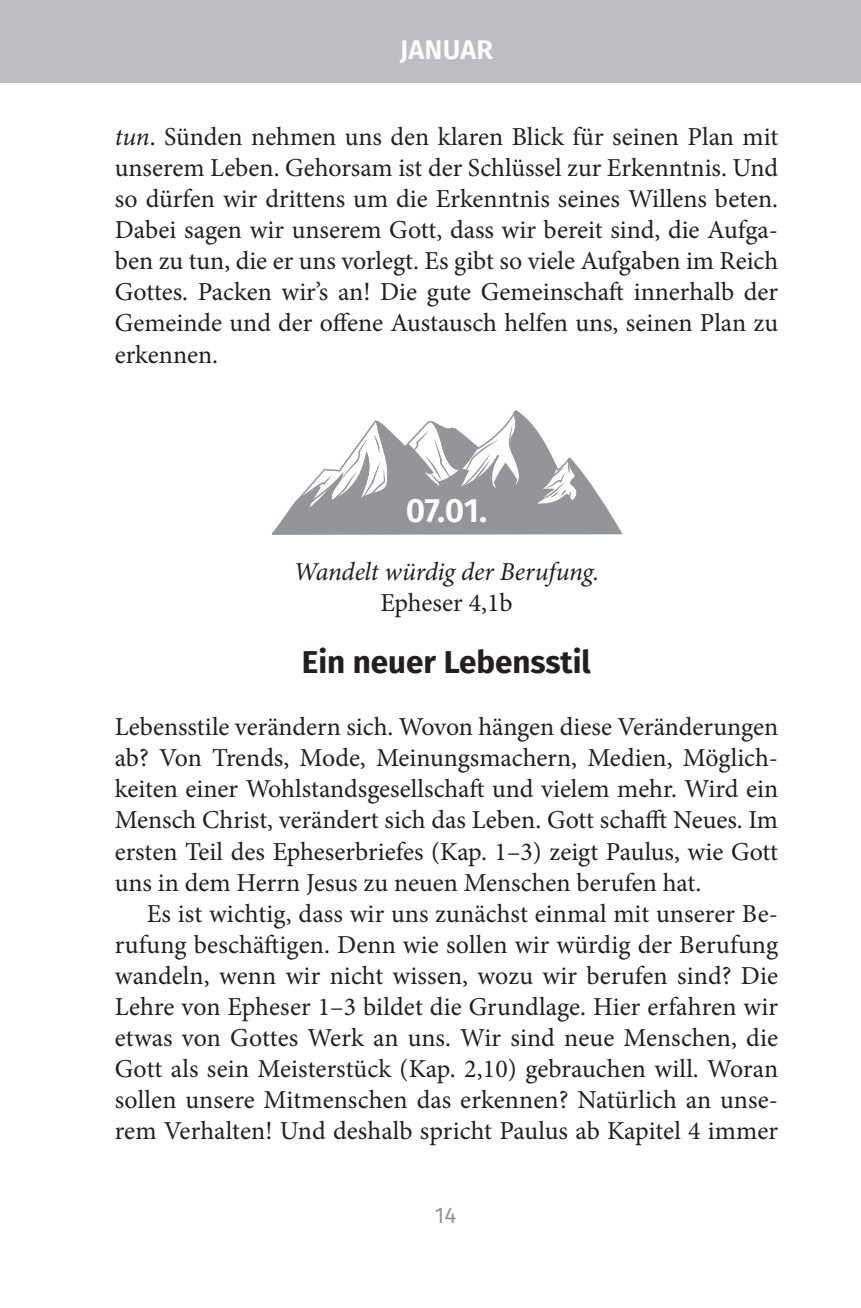
<style>
.page{position:relative;width:861px;height:1308px;background:#fff}
.page>*{position:absolute;margin:0;border:0;box-sizing:border-box;transform-origin:0 0}
.t1{font:600 33.75px "Fira Sans";color:#fff}
.t2{font:700 31.5px "Fira Sans";color:#231f20}
.t3{font:600 27px "Fira Sans";letter-spacing:.01em;color:#fff}
.t4{font:25.88px/31.1px "Minion Pro";letter-spacing:-.005em;color:#231f20;text-align:justify}
.t5{font:italic 25.88px "Minion Pro";letter-spacing:-.01em;color:#231f20}
.t6{font:22.5px "Fira Sans";color:#939598}
.s1{font-style:italic}
</style>
<div class="page">
<div style="left:0;top:0;width:860px;height:83px;background:#bdbec1"></div>
<svg style="left:271px;top:532px;width:351px;height:3px"></svg>
<svg style="left:272px;top:410px;width:349px;height:124px"></svg>
<p class="t3" style="left:400px;top:27px;width:95px">JANUAR</p>
<p class="t4" style="left:115px;top:121px;width:665px"><span class="s1">tun</span>. Sünden nehmen uns den klaren Blick für seinen Plan mit unserem Leben. Gehorsam ist der Schlüssel zur Erkenntnis. Und so dürfen wir drittens um die Erkenntnis seines Willens beten.<br>Dabei sagen wir unserem Gott, dass wir bereit sind, die Aufga&shy;ben zu tun, die er uns vorlegt. Es gibt so viele Aufgaben im Reich Gottes. Packen wir’s an! Die gute Gemeinschaft innerhalb der Gemeinde und der offene Austausch helfen uns, seinen Plan zu erkennen.</p>
<h1 class="t1" style="left:406px;top:483px;width:83px">07.01.</h1>
<p class="t5" style="left:294px;top:554px;width:307px">Wandelt würdig der Berufung.</p>
<p class="t4" style="left:380px;top:587px;width:134px">Epheser 4,1b</p>
<p class="t2" style="left:302px;top:635px;width:291px">Ein neuer Lebensstil</p>
<p class="t4" style="left:115px;top:711px;width:665px">Lebensstile verändern sich. Wovon hängen diese Veränderungen ab? Von Trends, Mode, Meinungsmachern, Medien, Möglich&shy;keiten einer Wohlstandsgesellschaft und vielem mehr. Wird ein Mensch Christ, verändert sich das Leben. Gott schafft Neues. Im ersten Teil des Epheserbriefes (Kap. 1–3) zeigt Paulus, wie Gott uns in dem Herrn Jesus zu neuen Menschen berufen hat.</p>
<p class="t4" style="left:115px;top:898px;width:665px;text-indent:32px">Es ist wichtig, dass wir uns zunächst einmal mit unserer Be&shy;rufung beschäftigen. Denn wie sollen wir würdig der Berufung wandeln, wenn wir nicht wissen, wozu wir berufen sind? Die Lehre von Epheser 1–3 bildet die Grundlage. Hier erfahren wir etwas von Gottes Werk an uns. Wir sind neue Menschen, die Gott als sein Meisterstück (Kap. 2,10) gebrauchen will. Woran sollen unsere Mitmenschen das erkennen? Natürlich an unse&shy;rem Verhalten! Und deshalb spricht Paulus ab Kapitel 4 immer</p>
<p class="t6" style="left:435px;top:1197px;width:23px">14</p>
</div>
